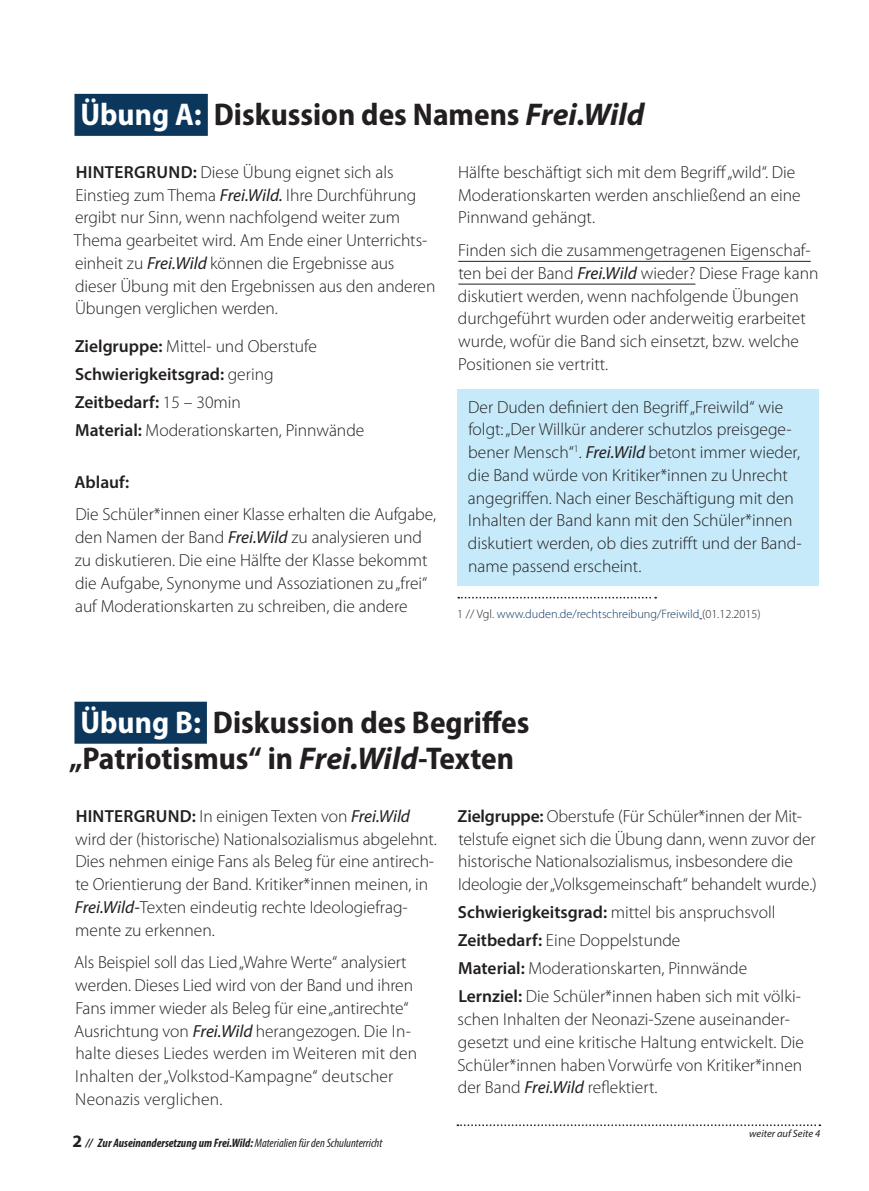
<style>
.page{position:relative;width:869px;height:1191px;background:#fff}
.page>*{position:absolute;margin:0;border:0;box-sizing:border-box;transform-origin:0 0}
.t1{font:700 semi-condensed 31.5px/36.2px "Myriad Pro";color:#231f20;text-align:center}
.t2{font:300 17.5px/22.8px "Myriad Pro";color:#231f20}
.t3{font:600 17.5px "Myriad Pro";color:#231f20}
.t4{font:italic 700 condensed 12.25px "Myriad Pro";color:#231f20}
.t5{font:300 12.25px "Myriad Pro";color:#0b375d}
.t6{font:italic 10.5px "Myriad Pro";color:#231f20}
.s1{color:#fff}
.s2{font-style:italic;font-stretch:normal}
.s3{font-weight:600}
.s4{font-weight:400;font-style:italic}
.s5{color:#231f20}
.s6{font-style:normal;font-stretch:normal;font-size:17.5px}
.s7{font-weight:400}
</style>
<div class="page">
<div style="left:74px;top:94px;width:134px;height:42px;background:#0b375d"></div>
<hr style="left:458px;top:261px;width:352px;height:1px;background:#231f20">
<hr style="left:458px;top:284px;width:237px;height:1px;background:#231f20">
<div style="left:457px;top:389px;width:361px;height:197px;background:#c6eafa"></div>
<svg style="left:458px;top:597px;width:198px;height:1px"></svg>
<div style="left:74px;top:701px;width:133px;height:42px;background:#0b375d"></div>
<svg style="left:457px;top:1124px;width:363px;height:2px"></svg>
<h1 class="t1" style="left:80px;top:96px;width:565px"><span class="s1">Übung A:</span> Diskussion des Namens <span class="s2">Frei.Wild</span></h1>
<p class="t2" style="left:74px;top:160px;width:363px"><span class="s3">HINTERGRUND:</span> Diese Übung eignet sich als Einstieg zum Thema <span class="s4">Frei.Wild.</span> Ihre Durchführung ergibt nur Sinn, wenn nachfolgend weiter zum Thema gearbeitet wird. Am Ende einer Unterrichts&shy;einheit zu <span class="s4">Frei.Wild</span> können die Ergebnisse aus dieser Übung mit den Ergebnissen aus den anderen Übungen verglichen werden.</p>
<p class="t2" style="left:75px;top:332px;width:291px;line-height:28px"><span class="s3">Zielgruppe:</span> Mittel- und Oberstufe<br><span class="s3">Schwierigkeitsgrad:</span> gering<br><span class="s3">Zeitbedarf:</span> 15 – 30min<br><span class="s3">Material:</span> Moderationskarten, Pinnwände</p>
<p class="t3" style="left:74px;top:471px;width:56px">Ablauf:</p>
<p class="t2" style="left:75px;top:503px;width:362px">Die Schüler*innen einer Klasse erhalten die Aufgabe, den Namen der Band <span class="s4">Frei.Wild</span> zu analysieren und zu diskutieren. Die eine Hälfte der Klasse bekommt die Aufgabe, Synonyme und Assoziationen zu „frei“ auf Moderationskarten zu schreiben, die andere</p>
<p class="t2" style="left:458px;top:160px;width:344px">Hälfte beschäftigt sich mit dem Begriff „wild“. Die<br>Moderationskarten werden anschließend an eine<br>Pinnwand gehängt.</p>
<p class="t2" style="left:457px;top:239px;width:362px">Finden sich die zusammengetragenen Eigenschaf&shy;ten bei der Band <span class="s4">Frei.Wild</span> wieder? Diese Frage kann diskutiert werden, wenn nachfolgende Übungen durchgeführt wurden oder anderweitig erarbeitet wurde, wofür die Band sich einsetzt, bzw. welche Positionen sie vertritt.</p>
<p class="t2" style="left:467px;top:395px;width:335px">Der Duden definiert den Begriff „Freiwild“ wie folgt: „Der Willkür anderer schutzlos preisgege&shy;bener Mensch“<sup>1</sup>. <span class="s4">Frei.Wild</span> betont immer wieder, die Band würde von Kritiker*innen zu Unrecht angegriffen. Nach einer Beschäftigung mit den Inhalten der Band kann mit den Schüler*innen diskutiert werden, ob dies zutrifft und der Band&shy;name passend erscheint.</p>
<p class="t5" style="left:457px;top:606px;width:305px"><span class="s5">1 // Vgl.</span> www.duden.de/rechtschreibung/Freiwild <span class="s5">(01.12.2015)</span></p>
<h1 class="t1" style="left:69px;top:703px;width:461px"><span class="s1">Übung B:</span> Diskussion des Begriffes „Patriotismus“ in <span class="s2">Frei.Wild</span>-Texten</h1>
<p class="t2" style="left:75px;top:804px;width:363px"><span class="s3">HINTERGRUND:</span> In einigen Texten von <span class="s4">Frei.Wild </span>wird der (historische) Nationalsozialismus abgelehnt.<br>Dies nehmen einige Fans als Beleg für eine antirech&shy;te Orientierung der Band. Kritiker*innen meinen, in <span class="s4">Frei.Wild-</span>Texten eindeutig rechte Ideologiefrag&shy;mente zu erkennen.</p>
<p class="t2" style="left:74px;top:951px;width:344px">Als Beispiel soll das Lied „Wahre Werte“ analysiert werden. Dieses Lied wird von der Band und ihren Fans immer wieder als Beleg für eine „antirechte“ Ausrichtung von <span class="s4">Frei.Wild</span> herangezogen. Die In&shy;halte dieses Liedes werden im Weiteren mit den Inhalten der „Volkstod-Kampagne“ deutscher Neonazis verglichen.</p>
<p class="t2" style="left:457px;top:804px;width:360px"><span class="s3">Zielgruppe:</span> Oberstufe (Für Schüler*innen der Mit&shy;telstufe eignet sich die Übung dann, wenn zuvor der historische Nationalsozialismus, insbesondere die Ideologie der „Volksgemeinschaft“ behandelt wurde.)</p>
<p class="t2" style="left:457px;top:898px;width:345px;line-height:28px"><span class="s3">Schwierigkeitsgrad:</span> mittel bis anspruchsvoll <span class="s3">Zeitbedarf:</span> Eine Doppelstunde<br><span class="s3">Material:</span> Moderationskarten, Pinnwände <span class="s3">Lernziel:</span> Die Schüler*innen haben sich mit völki-</p>
<p class="t2" style="left:457px;top:1007px;width:348px">schen Inhalten der Neonazi-Szene auseinander&shy;gesetzt und eine kritische Haltung entwickelt. Die Schüler*innen haben Vorwürfe von Kritiker*innen der Band <span class="s4">Frei.Wild</span> reflektiert.</p>
<p class="t6" style="left:749px;top:1126px;width:72px">weiter auf Seite 4</p>
<p class="t4" style="left:73px;top:1135px;width:311px"><span class="s6">2</span> // Zur Auseinandersetzung um Frei.Wild: <span class="s7">Materialien für den Schulunterricht</span></p>
</div>
